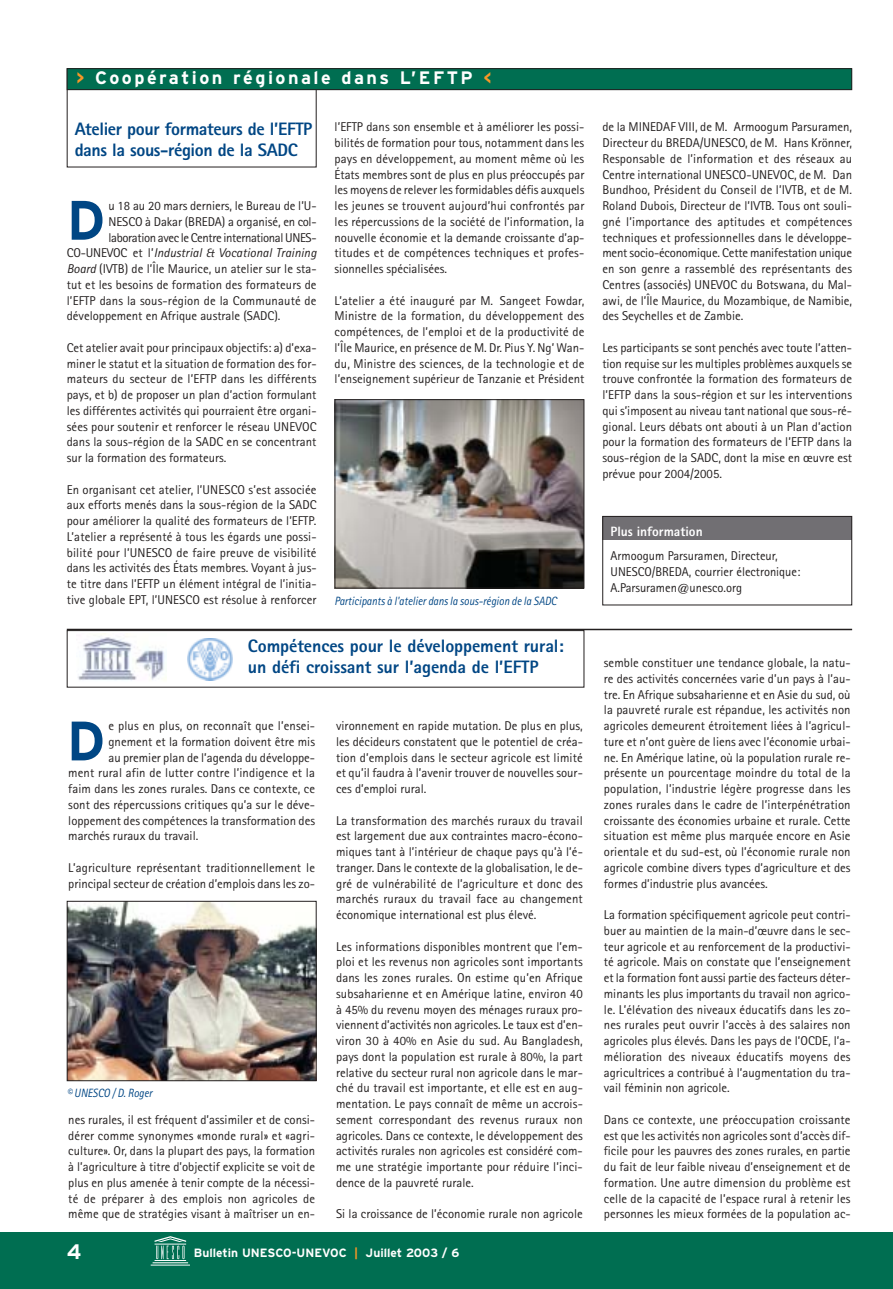
<style>
.page{position:relative;width:893px;height:1289px;background:#fff}
.page>*{position:absolute;margin:0;border:0;box-sizing:border-box;transform-origin:0 0}
.t1{font:700 55.5px "Interstate";color:#004684}
.t2{font:700 21px "Interstate";color:#fff}
.t3{font:800 18px/21px "Rotis Sans Serif";letter-spacing:-.005em;color:#004684}
.t4{font:700 18px "Interstate";letter-spacing:.135em;color:#fff}
.t5{font:800 13.5px "Rotis Sans Serif";color:#fff}
.t6{font:12.75px/15.8px "Rotis Sans Serif";color:#231f1f;text-align:justify}
.t7{font:italic 12.75px "Rotis Sans Serif";letter-spacing:.005em;color:#231f1f}
.t8{font:12.75px "Rotis Sans Serif";letter-spacing:-.03em;color:#231f1f}
.t9{font:italic 12px "Rotis Sans Serif";color:#004684;scale:.9 1}
.t10{font:700 12px "Interstate";color:#fff}
.s1{color:#f89727}
.s2{font-style:normal}
.s3{font-style:italic}
</style>
<div class="page">
<div style="left:0;top:1232px;width:892px;height:56px;background:#006e51"></div>
<svg style="left:151px;top:1236px;width:39px;height:29px"></svg>
<div style="left:67px;top:69px;width:784px;height:21px;background:#006e51"></div>
<div style="left:67px;top:68px;width:785px;height:22px;border:1px solid #231f1f"></div>
<img style="left:336px;top:401px;width:246px;height:185px">
<div style="left:334px;top:399px;width:250px;height:189px;border:1px solid #231f1f"></div>
<hr style="left:67px;top:629px;width:785px;height:1px;background:#231f1f">
<div style="left:67px;top:630px;width:517px;height:57px;border:1px solid #231f1f"></div>
<img style="left:78px;top:633px;width:88px;height:48px">
<img style="left:187px;top:638px;width:45px;height:43px">
<img style="left:69px;top:903px;width:245px;height:176px">
<div style="left:67px;top:901px;width:249px;height:180px;border:1px solid #231f1f"></div>
<div style="left:602px;top:516px;width:250px;height:23px;background:#716f73"></div>
<div style="left:602px;top:516px;width:250px;height:89px;border:1px solid #231f1f"></div>
<h3 class="t4" style="left:76px;top:71px;width:416px"><span class="s1">&gt;</span> Coopération régionale dans L’EFTP <span class="s1">&lt;</span></h3>
<h3 class="t3" style="left:75px;top:120px;width:239px">Atelier pour formateurs de l’EFTP dans la sous-région de la SADC</h3>
<p class="t6" style="left:334px;top:120px;width:251px">l’EFTP dans son ensemble et à améliorer les possi&shy;bilités de formation pour tous, notamment dans les pays en développement, au moment même où les États membres sont de plus en plus préoccupés par les moyens de relever les formidables défis auxquels les jeunes se trouvent aujourd’hui confrontés par les répercussions de la société de l’information, la nouvelle économie et la demande croissante d’ap&shy;titudes et de compétences techniques et profes&shy;sionnelles spécialisées.</p>
<p class="t6" style="left:334px;top:294px;width:251px">L’atelier a été inauguré par M. Sangeet Fowdar, Ministre de la formation, du développement des compétences, de l’emploi et de la productivité de l’Île Maurice, en présence de M. Dr. Pius Y. Ng’ Wan&shy;du, Ministre des sciences, de la technologie et de l’enseignement supérieur de Tanzanie et Président</p>
<h1 class="t1" style="left:67px;top:199px;width:40px">D</h1>
<p class="t6" style="left:108px;top:199px;width:209px">u 18 au 20 mars derniers, le Bureau de l’U-</p>
<p class="t6" style="left:108px;top:215px;width:209px">NESCO à Dakar (BREDA) a organisé, en col-</p>
<p class="t8" style="left:108px;top:233px;width:209px">laboration avec le Centre international UNES-</p>
<p class="t7" style="left:67px;top:248px;width:251px"><span class="s2">CO-UNEVOC et l’</span>Industrial &amp; Vocational Training</p>
<p class="t6" style="left:67px;top:262px;width:251px"><span class="s3">Board</span> (IVTB) de l’Île Maurice, un atelier sur le sta-</p>
<p class="t6" style="left:67px;top:278px;width:251px">tut et les besoins de formation des formateurs de</p>
<p class="t6" style="left:67px;top:294px;width:251px">l’EFTP dans la sous-région de la Communauté de</p>
<p class="t6" style="left:67px;top:309px;width:215px">développement en Afrique australe (SADC).</p>
<p class="t6" style="left:67px;top:341px;width:251px">Cet atelier avait pour principaux objectifs: a) d’exa&shy;miner le statut et la situation de formation des for&shy;mateurs du secteur de l’EFTP dans les différents pays, et b) de proposer un plan d’action formulant les différentes activités qui pourraient être organi&shy;sées pour soutenir et renforcer le réseau UNEVOC dans la sous-région de la SADC en se concentrant sur la formation des formateurs.</p>
<p class="t6" style="left:67px;top:483px;width:251px">En organisant cet atelier, l’UNESCO s’est associée aux efforts menés dans la sous-région de la SADC pour améliorer la qualité des formateurs de l’EFTP.<br>L’atelier a représenté à tous les égards une possi&shy;bilité pour l’UNESCO de faire preuve de visibilité dans les activités des États membres. Voyant à jus&shy;te titre dans l’EFTP un élément intégral de l’initia&shy;tive globale EPT, l’UNESCO est résolue à renforcer</p>
<p class="t9" style="left:334px;top:596px;width:248px">Participants à l'atelier dans la sous-région de la SADC</p>
<h3 class="t3" style="left:248px;top:637px;width:317px">Compétences pour le développement rural: un défi croissant sur l’agenda de l’EFTP</h3>
<p class="t6" style="left:108px;top:719px;width:208px">e plus en plus, on reconnaît que l’ensei-</p>
<p class="t6" style="left:108px;top:735px;width:208px">gnement et la formation doivent être mis</p>
<p class="t6" style="left:108px;top:750px;width:208px">au premier plan de l’agenda du développe-</p>
<p class="t6" style="left:68px;top:766px;width:248px">ment rural afin de lutter contre l’indigence et la</p>
<p class="t6" style="left:68px;top:782px;width:248px">faim dans les zones rurales. Dans ce contexte, ce</p>
<p class="t6" style="left:68px;top:798px;width:248px">sont des répercussions critiques qu’a sur le déve-</p>
<p class="t6" style="left:68px;top:813px;width:248px">loppement des compétences la transformation des</p>
<p class="t6" style="left:68px;top:829px;width:132px">marchés ruraux du travail.</p>
<p class="t6" style="left:68px;top:861px;width:248px">L’agriculture représentant traditionnellement le principal secteur de création d’emplois dans les zo-</p>
<h1 class="t1" style="left:67px;top:720px;width:40px">D</h1>
<p class="t9" style="left:67px;top:1089px;width:96px">© UNESCO / D. Roger</p>
<p class="t6" style="left:68px;top:1113px;width:248px">nes rurales, il est fréquent d’assimiler et de consi&shy;dérer comme synonymes «monde rural» et «agri&shy;culture». Or, dans la plupart des pays, la formation à l’agriculture à titre d’objectif explicite se voit de plus en plus amenée à tenir compte de la nécessi&shy;té de préparer à des emplois non agricoles de même que de stratégies visant à maîtriser un en-</p>
<p class="t6" style="left:336px;top:719px;width:248px">vironnement en rapide mutation. De plus en plus, les décideurs constatent que le potentiel de créa&shy;tion d’emplois dans le secteur agricole est limité et qu’il faudra à l’avenir trouver de nouvelles sour&shy;ces d’emploi rural.</p>
<p class="t6" style="left:336px;top:813px;width:248px">La transformation des marchés ruraux du travail est largement due aux contraintes macro-écono&shy;miques tant à l’intérieur de chaque pays qu’à l’é&shy;tranger. Dans le contexte de la globalisation, le de&shy;gré de vulnérabilité de l’agriculture et donc des marchés ruraux du travail face au changement économique international est plus élevé.</p>
<p class="t6" style="left:336px;top:939px;width:248px">Les informations disponibles montrent que l’em&shy;ploi et les revenus non agricoles sont importants dans les zones rurales. On estime qu’en Afrique subsaharienne et en Amérique latine, environ 40 à 45% du revenu moyen des ménages ruraux pro&shy;viennent d’activités non agricoles. Le taux est d’en&shy;viron 30 à 40% en Asie du sud. Au Bangladesh, pays dont la population est rurale à 80%, la part relative du secteur rural non agricole dans le mar&shy;ché du travail est importante, et elle est en aug&shy;mentation. Le pays connaît de même un accrois&shy;sement correspondant des revenus ruraux non agricoles. Dans ce contexte, le développement des activités rurales non agricoles est considéré com&shy;me une stratégie importante pour réduire l’inci&shy;dence de la pauvreté rurale.</p>
<p class="t6" style="left:336px;top:1207px;width:248px">Si la croissance de l’économie rurale non agricole</p>
<h2 class="t2" style="left:67px;top:1243px;width:16px">4</h2>
<p class="t10" style="left:194px;top:1247px;width:267px">Bulletin UNESCO-UNEVOC <span class="s1">|</span> Juillet 2003 / 6</p>
<p class="t6" style="left:602px;top:120px;width:251px">de la MINEDAF VIII, de M. Armoogum Parsuramen, Directeur du BREDA/UNESCO, de M. Hans Krönner, Responsable de l’information et des réseaux au Centre international UNESCO-UNEVOC, de M. Dan Bundhoo, Président du Conseil de l’IVTB, et de M.<br>Roland Dubois, Directeur de l’IVTB. Tous ont souli&shy;gné l’importance des aptitudes et compétences techniques et professionnelles dans le développe&shy;ment socio-économique. Cette manifestation unique en son genre a rassemblé des représentants des Centres (associés) UNEVOC du Botswana, du Mal&shy;awi, de l’Île Maurice, du Mozambique, de Namibie, des Seychelles et de Zambie.</p>
<p class="t6" style="left:602px;top:341px;width:251px">Les participants se sont penchés avec toute l’atten&shy;tion requise sur les multiples problèmes auxquels se trouve confrontée la formation des formateurs de l’EFTP dans la sous-région et sur les interventions qui s’imposent au niveau tant national que sous-ré&shy;gional. Leurs débats ont abouti à un Plan d’action pour la formation des formateurs de l’EFTP dans la sous-région de la SADC, dont la mise en œuvre est prévue pour 2004/2005.</p>
<p class="t5" style="left:610px;top:527px;width:94px">Plus information</p>
<p class="t6" style="left:610px;top:549px;width:191px;text-align:left">Armoogum Parsuramen, Directeur,<br>UNESCO/BREDA, courrier électronique:<br>A.Parsuramen@unesco.org</p>
<p class="t6" style="left:604px;top:656px;width:248px">semble constituer une tendance globale, la natu&shy;re des activités concernées varie d’un pays à l’au&shy;tre. En Afrique subsaharienne et en Asie du sud, où la pauvreté rurale est répandue, les activités non agricoles demeurent étroitement liées à l’agricul&shy;ture et n’ont guère de liens avec l’économie urbai&shy;ne. En Amérique latine, où la population rurale re&shy;présente un pourcentage moindre du total de la population, l’industrie légère progresse dans les zones rurales dans le cadre de l’interpénétration croissante des économies urbaine et rurale. Cette situation est même plus marquée encore en Asie orientale et du sud-est, où l’économie rurale non agricole combine divers types d’agriculture et des formes d’industrie plus avancées.</p>
<p class="t6" style="left:604px;top:908px;width:248px">La formation spécifiquement agricole peut contri&shy;buer au maintien de la main-d’œuvre dans le sec&shy;teur agricole et au renforcement de la productivi&shy;té agricole. Mais on constate que l’enseignement et la formation font aussi partie des facteurs déter&shy;minants les plus importants du travail non agrico&shy;le. L’élévation des niveaux éducatifs dans les zo&shy;nes rurales peut ouvrir l’accès à des salaires non agricoles plus élevés. Dans les pays de l’OCDE, l’a&shy;mélioration des niveaux éducatifs moyens des agricultrices a contribué à l’augmentation du tra&shy;vail féminin non agricole.</p>
<p class="t6" style="left:604px;top:1113px;width:248px">Dans ce contexte, une préoccupation croissante est que les activités non agricoles sont d’accès dif&shy;ficile pour les pauvres des zones rurales, en partie du fait de leur faible niveau d’enseignement et de formation. Une autre dimension du problème est celle de la capacité de l’espace rural à retenir les personnes les mieux formées de la population ac-</p>
</div>
